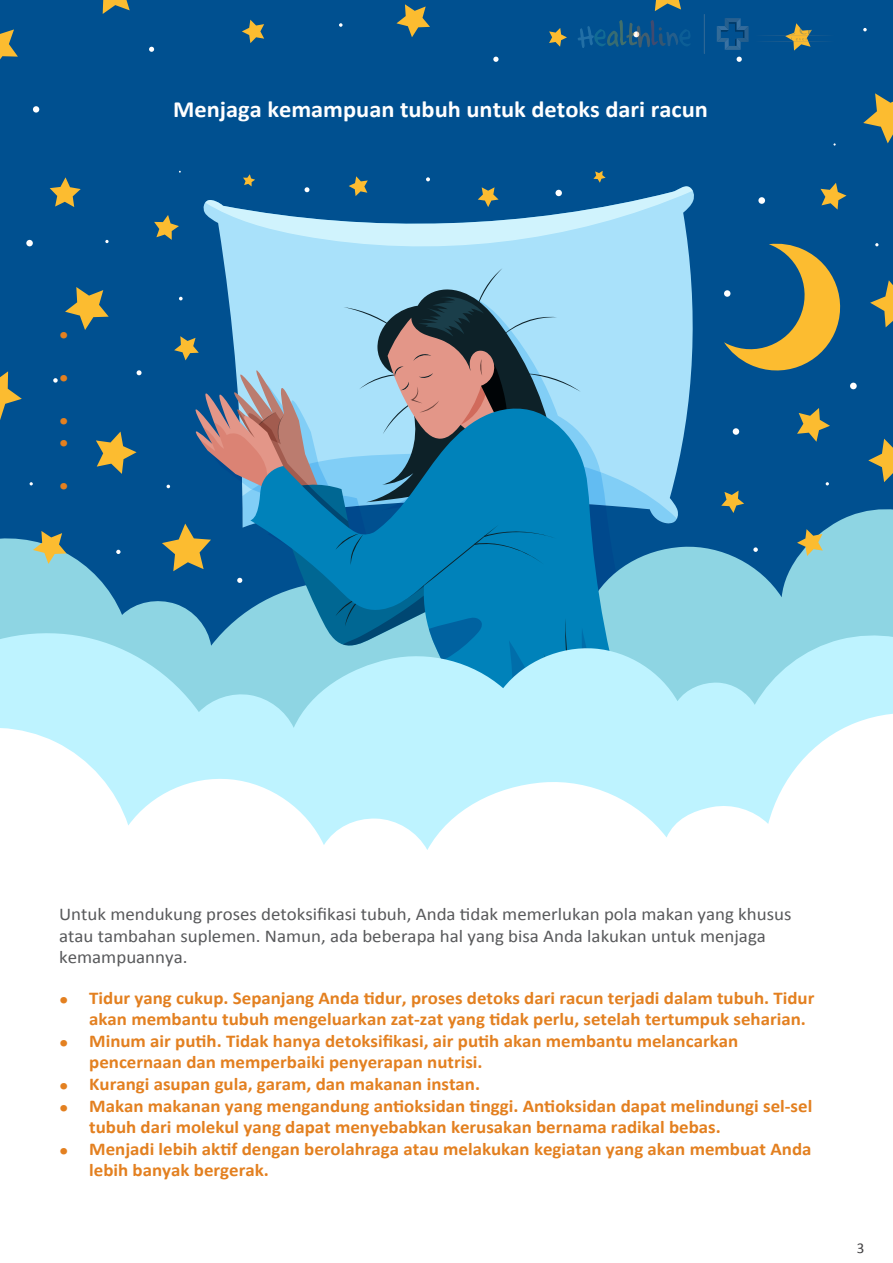
<style>
.page{position:relative;width:893px;height:1263px;background:#fff}
.page>*{position:absolute;margin:0;border:0;box-sizing:border-box;transform-origin:0 0}
.t1{font:700 23.25px "Calibri";color:#fff;scale:1.05 1}
.t2{font:700 18px/21.6px "Calibri";color:#e38020;scale:1.05 1}
.t3{font:18px/21.6px "Calibri";color:#58595b;scale:1.05 1}
.t4{font:15px "Calibri";color:#414042}
</style>
<div class="page">
<div style="left:0;top:0;width:893px;height:893px;background:#005090"></div>
<svg style="left:203px;top:191px;width:491px;height:278px;fill:#a9e1fa"></svg>
<svg style="left:0;top:509px;width:893px;height:118px;fill:#8ed5e3"></svg>
<svg style="left:0;top:627px;width:893px;height:79px;fill:#bef3ff"></svg>
<svg style="left:0;top:706px;width:893px;height:187px;fill:#fff"></svg>
<svg style="left:724px;top:243px;width:117px;height:128px"></svg>
<svg style="left:65px;top:287px;width:44px;height:43px"></svg>
<svg style="left:154px;top:215px;width:25px;height:25px"></svg>
<svg style="left:96px;top:432px;width:41px;height:42px"></svg>
<svg style="left:0;top:371px;width:22px;height:49px"></svg>
<svg style="left:50px;top:177px;width:31px;height:30px"></svg>
<svg style="left:0;top:29px;width:18px;height:31px"></svg>
<svg style="left:102px;top:0;width:28px;height:14px"></svg>
<svg style="left:242px;top:20px;width:22px;height:23px"></svg>
<svg style="left:396px;top:4px;width:34px;height:33px"></svg>
<svg style="left:33px;top:531px;width:33px;height:33px"></svg>
<svg style="left:549px;top:28px;width:18px;height:19px"></svg>
<svg style="left:654px;top:0;width:27px;height:11px"></svg>
<svg style="left:863px;top:93px;width:30px;height:50px"></svg>
<svg style="left:820px;top:183px;width:26px;height:27px"></svg>
<svg style="left:797px;top:529px;width:26px;height:27px"></svg>
<svg style="left:870px;top:280px;width:23px;height:47px"></svg>
<svg style="left:797px;top:408px;width:33px;height:34px"></svg>
<svg style="left:868px;top:439px;width:25px;height:43px"></svg>
<svg style="left:721px;top:491px;width:23px;height:22px"></svg>
<div style="left:33px;top:106px;width:6px;height:7px;background:#fff;border-radius:50%"></div>
<div style="left:26px;top:240px;width:7px;height:6px;background:#fff;border-radius:50%"></div>
<svg style="left:105px;top:240px;width:4px;height:3px"></svg>
<svg style="left:137px;top:370px;width:5px;height:5px"></svg>
<svg style="left:53px;top:378px;width:5px;height:5px"></svg>
<svg style="left:116px;top:550px;width:5px;height:4px"></svg>
<svg style="left:162px;top:268px;width:515px;height:517px"></svg>
<svg style="left:149px;top:47px;width:5px;height:5px"></svg>
<svg style="left:339px;top:23px;width:4px;height:4px"></svg>
<svg style="left:493px;top:57px;width:6px;height:5px"></svg>
<svg style="left:737px;top:57px;width:5px;height:5px"></svg>
<svg style="left:863px;top:28px;width:4px;height:3px"></svg>
<div style="left:758px;top:197px;width:7px;height:7px;background:#fff;border-radius:50%"></div>
<div style="left:724px;top:290px;width:6px;height:7px;background:#fff;border-radius:50%"></div>
<div style="left:850px;top:383px;width:7px;height:6px;background:#fff;border-radius:50%"></div>
<div style="left:733px;top:428px;width:6px;height:7px;background:#fff;border-radius:50%"></div>
<svg style="left:753px;top:547px;width:5px;height:5px"></svg>
<svg style="left:205px;top:171px;width:488px;height:75px"></svg>
<div style="left:555px;top:190px;width:7px;height:6px;background:#fff;border-radius:50%"></div>
<svg style="left:717px;top:18px;width:110px;height:33px"></svg>
<svg style="left:578px;top:20px;width:112px;height:28px"></svg>
<hr style="left:704px;top:15px;width:1px;height:39px;background:#a0a2a4">
<p class="t2" style="left:59px;top:324px;width:10px">•</p>
<p class="t2" style="left:59px;top:367px;width:10px">•</p>
<p class="t2" style="left:59px;top:410px;width:10px">• •</p>
<p class="t2" style="left:59px;top:475px;width:10px">•</p>
<p class="t1" style="left:173px;top:94px;width:511px">Menjaga kemampuan tubuh untuk detoks dari racun</p>
<p class="t3" style="left:59px;top:903px;width:699px">Untuk mendukung proses detoksifikasi tubuh, Anda tidak memerlukan pola makan yang khusus atau tambahan suplemen. Namun, ada beberapa hal yang bisa Anda lakukan untuk menjaga kemampuannya.</p>
<p class="t2" style="left:89px;top:987px;width:692px">Tidur yang cukup. Sepanjang Anda tidur, proses detoks dari racun terjadi dalam tubuh. Tidur akan membantu tubuh mengeluarkan zat-zat yang tidak perlu, setelah tertumpuk seharian.<br>Minum air putih. Tidak hanya detoksifikasi, air putih akan membantu melancarkan pencernaan dan memperbaiki penyerapan nutrisi.<br>Kurangi asupan gula, garam, dan makanan instan.<br>Makan makanan yang mengandung antioksidan tinggi. Antioksidan dapat melindungi sel-sel tubuh dari molekul yang dapat menyebabkan kerusakan bernama radikal bebas.<br>Menjadi lebih aktif dengan berolahraga atau melakukan kegiatan yang akan membuat Anda lebih banyak bergerak.</p>
<p class="t2" style="left:59px;top:989px;width:10px">•</p>
<p class="t2" style="left:59px;top:1032px;width:10px">•</p>
<p class="t2" style="left:59px;top:1076px;width:10px">• •</p>
<p class="t2" style="left:59px;top:1140px;width:10px">•</p>
<p class="t4" style="left:857px;top:1238px;width:9px">3</p>
</div>
